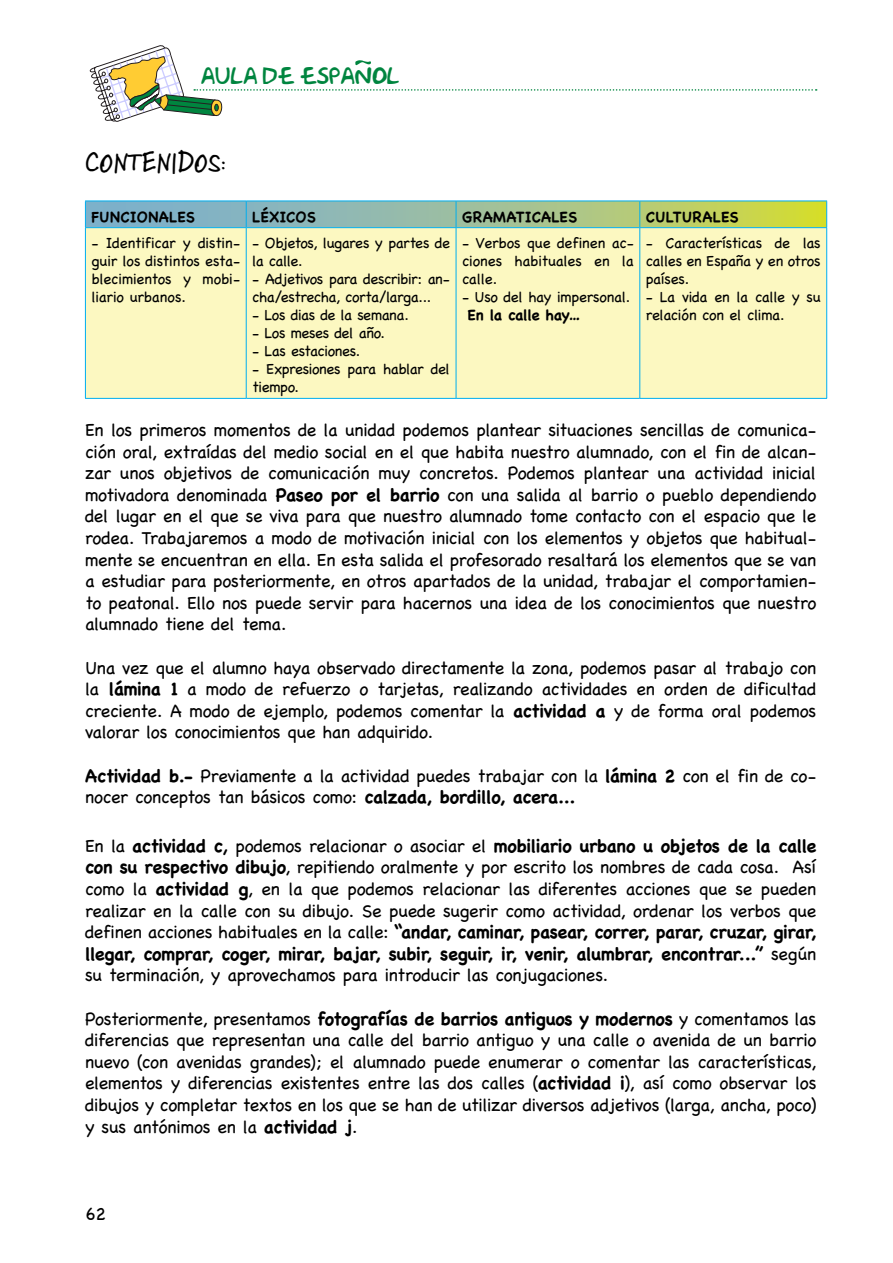
<style>
.page{position:relative;width:893px;height:1263px;background:#fff}
.page>*{position:absolute;margin:0;border:0;box-sizing:border-box;transform-origin:0 0}
.t1{font:30px "Skippy Sharpie";color:#000}
.t2{font:21px "Groening";color:#00853f}
.t3{font:18px/21.6px "Chalkboard";letter-spacing:-.02em;color:#000;text-align:justify}
.t4{font:15px/18px "Chalkboard";letter-spacing:-.025em;color:#000}
.t5{font:700 15px "Chalkboard";letter-spacing:.01em;color:#000}
.t6{font:700 15px "Chalkboard";letter-spacing:-.04em;color:#000}
.s1{font-weight:700}
.s2{font-size:22.5px}
</style>
<div class="page">
<svg style="left:90px;top:45px;width:727px;height:77px"></svg>
<div style="left:86px;top:228px;width:740px;height:170px;background:#fcf8c1"></div>
<svg style="left:85px;top:201px;width:742px;height:26px;background:#9dc097"></svg>
<hr style="left:85px;top:227px;width:161px;height:1px;background:#00aeef">
<hr style="left:85px;top:228px;width:1px;height:170px;background:#00aeef">
<hr style="left:246px;top:227px;width:210px;height:1px;background:#00aeef">
<hr style="left:246px;top:228px;width:1px;height:170px;background:#00aeef">
<hr style="left:456px;top:227px;width:184px;height:1px;background:#00aeef">
<hr style="left:456px;top:228px;width:1px;height:170px;background:#00aeef">
<hr style="left:640px;top:227px;width:187px;height:1px;background:#00aeef">
<hr style="left:639px;top:228px;width:1px;height:170px;background:#00aeef">
<hr style="left:826px;top:228px;width:1px;height:170px;background:#00aeef">
<hr style="left:85px;top:398px;width:161px;height:1px;background:#00aeef">
<hr style="left:246px;top:398px;width:210px;height:1px;background:#00aeef">
<hr style="left:456px;top:398px;width:184px;height:1px;background:#00aeef">
<hr style="left:640px;top:398px;width:187px;height:1px;background:#00aeef">
<p class="t2" style="left:201px;top:66px;width:186px">AULA DE ESPAnOL</p>
<h1 class="t1" style="left:85px;top:139px;width:16px">CONT</h1>
<h1 class="t1" style="left:142px;top:139px;width:85px">ENIDOS:</h1>
<p class="t5" style="left:91px;top:208px;width:105px">FUNCIONALES</p>
<p class="t5" style="left:252px;top:208px;width:65px">LÉXICOS</p>
<p class="t5" style="left:462px;top:208px;width:117px">GRAMATICALES</p>
<p class="t5" style="left:646px;top:208px;width:94px">CULTURALES</p>
<p class="t4" style="left:91px;top:234px;width:150px;text-align:justify">- Identificar y distin&shy;guir los distintos esta&shy;blecimientos y mobi&shy;liario urbanos.</p>
<p class="t4" style="left:252px;top:234px;width:199px">- Objetos, lugares y partes de la calle.</p>
<p class="t4" style="left:646px;top:234px;width:176px;text-align:justify">- Características de las calles en España y en otros países.</p>
<p class="t4" style="left:646px;top:288px;width:176px">- La vida en la calle y su relación con el clima.</p>
<p class="t4" style="left:462px;top:234px;width:173px;text-align:justify">- Verbos que definen ac&shy;ciones habituales en la calle.</p>
<p class="t4" style="left:462px;top:288px;width:170px">- Uso del hay impersonal.</p>
<p class="t6" style="left:468px;top:306px;width:114px">En la calle hay…</p>
<p class="t4" style="left:252px;top:270px;width:199px">- Adjetivos para describir: an&shy;cha/estrecha, corta/larga...</p>
<p class="t4" style="left:252px;top:306px;width:158px">- Los dias de la semana.</p>
<p class="t4" style="left:252px;top:324px;width:134px">- Los meses del año.</p>
<p class="t4" style="left:252px;top:342px;width:110px">- Las estaciones.</p>
<p class="t4" style="left:252px;top:360px;width:199px">- Expresiones para hablar del tiempo.</p>
<p class="t3" style="left:85px;top:419px;width:733px">En los primeros momentos de la unidad podemos plantear situaciones sencillas de comunica&shy;ción oral, extraídas del medio social en el que habita nuestro alumnado, con el fin de alcan&shy;zar unos objetivos de comunicación muy concretos. Podemos plantear una actividad inicial motivadora denominada <span class="s1">Paseo por el barrio</span> con una salida al barrio o pueblo dependiendo del lugar en el que se viva para que nuestro alumnado tome contacto con el espacio que le rodea. Trabajaremos a modo de motivación inicial con los elementos y objetos que habitual&shy;mente se encuentran en ella. En esta salida el profesorado resaltará los elementos que se van a estudiar para posteriormente, en otros apartados de la unidad, trabajar el comportamien&shy;to peatonal. Ello nos puede servir para hacernos una idea de los conocimientos que nuestro alumnado tiene del tema.</p>
<p class="t3" style="left:85px;top:657px;width:733px">Una vez que el alumno haya observado directamente la zona, podemos pasar al trabajo con la <span class="s1">lámina 1</span> a modo de refuerzo o tarjetas, realizando actividades en orden de dificultad creciente. A modo de ejemplo, podemos comentar la <span class="s1">actividad a</span> y de forma oral podemos valorar los conocimientos que han adquirido.</p>
<p class="t3" style="left:85px;top:765px;width:733px"><span class="s1">Actividad b.-</span> Previamente a la actividad puedes trabajar con la <span class="s1">lámina 2</span> con el fin de co&shy;nocer conceptos tan básicos como: <span class="s1">calzada, bordillo, acera...</span></p>
<p class="t3" style="left:85px;top:835px;width:733px">En la <span class="s1">actividad c</span><span class="s2">,</span> podemos relacionar o asociar el <span class="s1">mobiliario urbano u objetos de la calle con su respectivo dibujo</span>, repitiendo oralmente y por escrito los nombres de cada cosa. Así como la <span class="s1">actividad g</span>, en la que podemos relacionar las diferentes acciones que se pueden realizar en la calle con su dibujo. Se puede sugerir como actividad, ordenar los verbos que definen acciones habituales en la calle: <span class="s1">“andar, caminar, pasear, correr, parar, cruzar, girar, llegar, comprar, coger, mirar, bajar, subir, seguir, ir, venir, alumbrar, encontrar...”</span> según su terminación, y aprovechamos para introducir las conjugaciones.</p>
<p class="t3" style="left:85px;top:1008px;width:733px">Posteriormente, presentamos <span class="s1">fotografías de barrios antiguos y modernos</span> y comentamos las diferencias que representan una calle del barrio antiguo y una calle o avenida de un barrio nuevo (con avenidas grandes); el alumnado puede enumerar o comentar las características, elementos y diferencias existentes entre las dos calles (<span class="s1">actividad i</span>), así como observar los dibujos y completar textos en los que se han de utilizar diversos adjetivos (larga, ancha, poco) y sus antónimos en la <span class="s1">actividad j</span>.</p>
<p class="t3" style="left:85px;top:1202px;width:22px">62</p>
</div>
